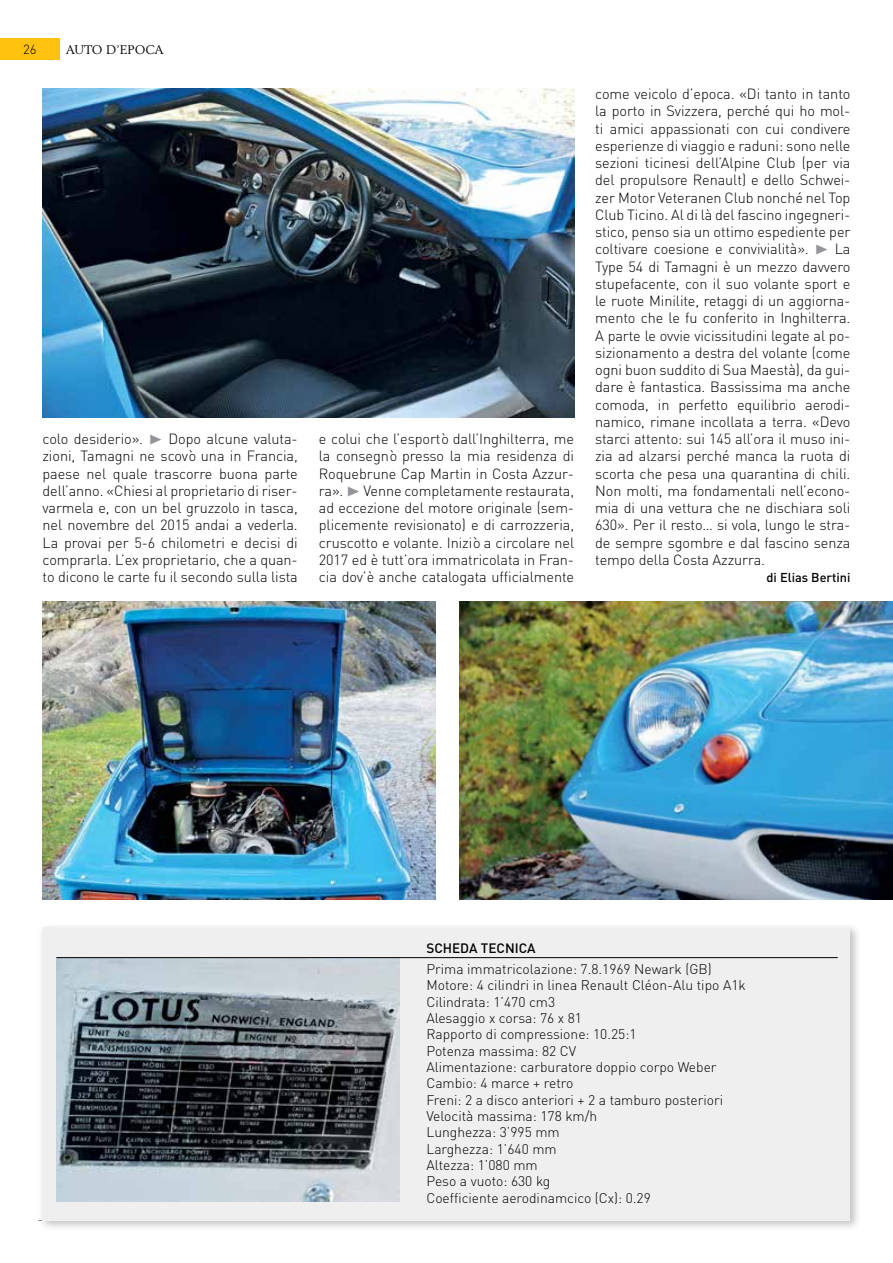
<style>
.page{position:relative;width:893px;height:1263px;background:#fff}
.page>*{position:absolute;margin:0;border:0;box-sizing:border-box;transform-origin:0 0}
.t1{font:300 14.7px/17.2px "DIN";letter-spacing:-.005em;color:#000;text-align:justify}
.t2{font:300 13.8px/16.4px "DIN";color:#000}
.t3{font:500 13.5px "DIN";color:#000}
.t4{font:300 13.2px "DIN";color:#000}
.t5{font:500 12.75px "DIN";color:#000}
.t6{font:12.3px "Berling";color:#000}
.s1{font-family:"Zeal";font-weight:400;color:#939598}
</style>
<div class="page">
<img style="left:43px;top:88px;width:531px;height:329px">
<div style="left:37px;top:922px;width:825px;height:309px;background:#000;opacity:.25"></div>
<div style="left:43px;top:927px;width:807px;height:293px;background:#efeff0"></div>
<img style="left:56px;top:958px;width:344px;height:244px">
<hr style="left:56px;top:957px;width:782px;height:1px;background:#000">
<img style="left:459px;top:602px;width:434px;height:298px">
<img style="left:43px;top:602px;width:393px;height:298px">
<div style="left:0;top:38px;width:60px;height:22px;background:#ffc20e"></div>
<p class="t4" style="left:23px;top:41px;width:15px">26</p>
<p class="t6" style="left:66px;top:42px;width:100px">AUTO D’EPOCA</p>
<p class="t1" style="left:43px;top:430px;width:257px">colo desiderio». <span class="s1">®</span> Dopo alcune valuta&shy;zioni, Tamagni ne scovò una in Francia, paese nel quale trascorre buona parte dell’anno. «Chiesi al proprietario di riser&shy;varmela e, con un bel gruzzolo in tasca, nel novembre del 2015 andai a vederla.<br>La provai per 5-6 chilometri e decisi di comprarla. L’ex proprietario, che a quan&shy;to dicono le carte fu il secondo sulla lista</p>
<p class="t1" style="left:319px;top:430px;width:257px">e colui che l’esportò dall’Inghilterra, me la consegnò presso la mia residenza di Roquebrune Cap Martin in Costa Azzur&shy;ra». <span class="s1">®</span> Venne completamente restaurata, ad eccezione del motore originale (sem&shy;plicemente revisionato) e di carrozzeria, cruscotto e volante. Iniziò a circolare nel 2017 ed è tutt’ora immatricolata in Fran&shy;cia dov’è anche catalogata ufficialmente</p>
<p class="t1" style="left:595px;top:85px;width:257px">come veicolo d’epoca. «Di tanto in tanto la porto in Svizzera, perché qui ho mol&shy;ti amici appassionati con cui condivere esperienze di viaggio e raduni: sono nelle sezioni ticinesi dell’Alpine Club (per via del propulsore Renault) e dello Schwei&shy;zer Motor Veteranen Club nonché nel Top Club Ticino. Al di là del fascino ingegneri&shy;stico, penso sia un ottimo espediente per coltivare coesione e convivialità». <span class="s1">®</span> La Type 54 di Tamagni è un mezzo davvero stupefacente, con il suo volante sport e le ruote Minilite, retaggi di un aggiorna&shy;mento che le fu conferito in Inghilterra.<br>A parte le ovvie vicissitudini legate al po&shy;sizionamento a destra del volante (come ogni buon suddito di Sua Maestà), da gui&shy;dare è fantastica. Bassissima ma anche comoda, in perfetto equilibrio aerodi&shy;namico, rimane incollata a terra. «Devo starci attento: sui 145 all’ora il muso ini&shy;zia ad alzarsi perché manca la ruota di scorta che pesa una quarantina di chili.<br>Non molti, ma fondamentali nell’econo&shy;mia di una vettura che ne dischiara soli 630». Per il resto… si vola, lungo le stra&shy;de sempre sgombre e dal fascino senza tempo della Costa Azzurra.</p>
<p class="t5" style="left:766px;top:569px;width:85px">di Elias Bertini</p>
<p class="t3" style="left:426px;top:939px;width:111px">SCHEDA TECNICA</p>
<p class="t2" style="left:426px;top:961px;width:321px">Prima immatricolazione: 7.8.1969 Newark (GB)<br>Motore: 4 cilindri in linea Renault Cléon-Alu tipo A1k<br>Cilindrata: 1’470 cm3<br>Alesaggio x corsa: 76 x 81<br>Rapporto di compressione: 10.25:1<br>Potenza massima: 82 CV<br>Alimentazione: carburatore doppio corpo Weber<br>Cambio: 4 marce + retro<br>Freni: 2 a disco anteriori + 2 a tamburo posteriori<br>Velocità massima: 178 km/h<br>Lunghezza: 3’995 mm<br>Larghezza: 1’640 mm<br>Altezza: 1’080 mm<br>Peso a vuoto: 630 kg<br>Coefficiente aerodinamcico (Cx): 0.29</p>
</div>
